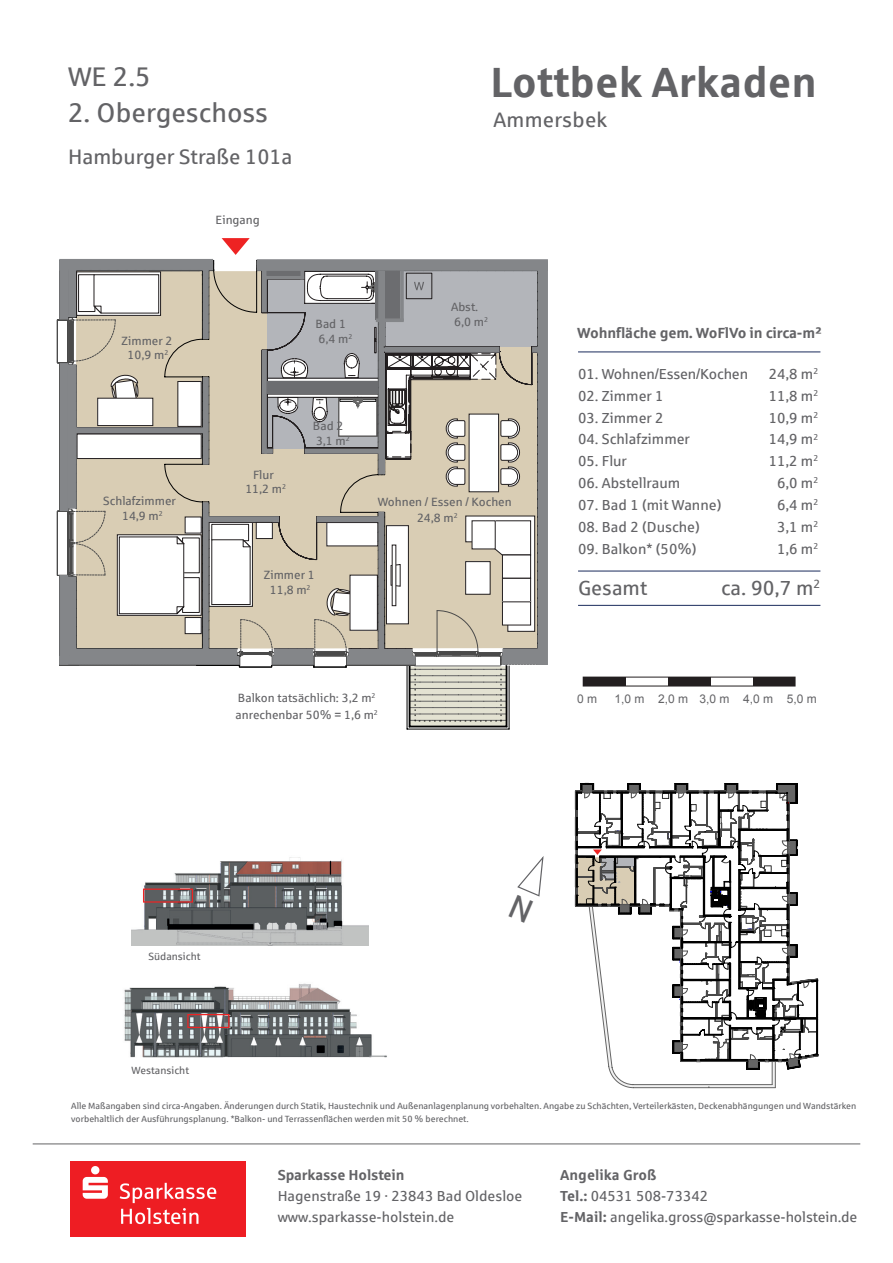
<style>
.page{position:relative;width:893px;height:1263px;background:#fff}
.page>*{position:absolute;margin:0;border:0;box-sizing:border-box;transform-origin:0 0}
.t1{font:700 42.3px "Sparkasse Rg";color:#636366}
.t2{font:27px "Sparkasse Rg";color:#636366}
.t3{font:21px "Sparkasse Rg";color:#636366}
.t4{font:20.4px "Sparkasse Rg";color:#636366}
.t5{font:700 14.7px "Sparkasse Rg";letter-spacing:-.015em;color:#636366}
.t6{font:14.55px/21.9px "Sparkasse Rg";color:#636366}
.t7{font:700 14.55px "Sparkasse Rg";letter-spacing:-.01em;color:#636366}
.t8{font:12px/14.7px "Sparkasse Rg";color:#636366;text-align:center}
.t9{font:12px "Arial";color:#636366}
.t10{font:10.5px "Sparkasse Rg";color:#636366}
.t11{font:9px/12.8px "Sparkasse Rg";color:#636366}
.s1{font-weight:700}
</style>
<div class="page">
<hr style="left:33px;top:1144px;width:827px;height:1px;background:#636366">
<img style="left:132px;top:857px;width:236px;height:89px">
<div style="left:70px;top:1161px;width:176px;height:75px;background:#ee1d23"></div>
<svg style="left:83px;top:1166px;width:25px;height:33px"></svg>
<svg style="left:120px;top:1183px;width:96px;height:41px"></svg>
<img style="left:124px;top:983px;width:263px;height:75px">
<div style="left:187px;top:1014px;width:42px;height:14px;border:1px solid #ee2323"></div>
<div style="left:143px;top:888px;width:50px;height:14px;border:1px solid #ee2323"></div>
<hr style="left:578px;top:352px;width:242px;height:1px;background:#1a2b5c">
<hr style="left:578px;top:571px;width:242px;height:1px;background:#1a2b5c">
<hr style="left:578px;top:605px;width:242px;height:1px;background:#1a2b5c">
<div style="left:583px;top:677px;width:43px;height:9px;background:#231f20"></div>
<div style="left:668px;top:677px;width:43px;height:9px;background:#231f20"></div>
<div style="left:753px;top:677px;width:42px;height:9px;background:#231f20"></div>
<div style="left:583px;top:677px;width:212px;height:9px;border:1px solid #231f20"></div>
<svg style="left:575px;top:783px;width:243px;height:305px"></svg>
<svg style="left:57px;top:238px;width:491px;height:492px"></svg>
<svg style="left:385px;top:347px;width:114px;height:6px"></svg>
<div style="left:532px;top:347px;width:13px;height:6px;background:#848689;border:2px solid #848689"></div>
<svg style="left:517px;top:856px;width:27px;height:41px"></svg>
<h2 class="t2" style="left:68px;top:60px;width:84px">WE 2.5</h2>
<h2 class="t2" style="left:68px;top:96px;width:201px">2. Obergeschoss</h2>
<h3 class="t3" style="left:68px;top:144px;width:226px">Hamburger Straße 101a</h3>
<p class="t8" style="left:216px;top:212px;width:46px">Eingang</p>
<h1 class="t1" style="left:490px;top:56px;width:328px">Lottbek Arkaden</h1>
<h3 class="t3" style="left:494px;top:107px;width:115px">Ammersbek</h3>
<p class="t8" style="left:122px;top:333px;width:52px">Zimmer 2<br>10,9 m<sup>2</sup></p>
<p class="t8" style="left:103px;top:492px;width:74px;line-height:15.9px">Schlafzimmer<br>14,9 m<sup>2</sup></p>
<p class="t8" style="left:316px;top:316px;width:39px;text-align:left">Bad 1<br>6,4 m<sup>2</sup></p>
<p class="t8" style="left:451px;top:299px;width:39px;text-align:left">Abst.<br>6,0 m<sup>2</sup></p>
<p class="t8" style="left:245px;top:467px;width:42px">Flur<br>11,2 m<sup>2</sup></p>
<p class="t8" style="left:313px;top:418px;width:39px;text-align:left">Bad 2<br>3,1 m<sup>2</sup></p>
<p class="t8" style="left:264px;top:567px;width:52px">Zimmer 1<br>11,8 m<sup>2</sup></p>
<p class="t8" style="left:378px;top:494px;width:135px">Wohnen / Essen / Kochen</p>
<p class="t8" style="left:417px;top:510px;width:42px">24,8 m<sup>2</sup></p>
<p class="t5" style="left:577px;top:324px;width:246px">Wohnfläche gem. WoFlVo in circa-m²</p>
<p class="t6" style="left:578px;top:363px;width:172px">01. Wohnen/Essen/Kochen</p>
<p class="t6" style="left:578px;top:384px;width:87px">02. Zimmer 1</p>
<p class="t6" style="left:578px;top:406px;width:87px">03. Zimmer 2</p>
<p class="t6" style="left:578px;top:428px;width:113px">04. Schlafzimmer</p>
<p class="t6" style="left:578px;top:450px;width:50px">05. Flur</p>
<p class="t6" style="left:578px;top:472px;width:104px">06. Abstellraum</p>
<p class="t6" style="left:578px;top:493px;width:145px">07. Bad 1 (mit Wanne)</p>
<p class="t6" style="left:578px;top:515px;width:123px">08. Bad 2 (Dusche)</p>
<p class="t6" style="left:578px;top:537px;width:120px">09. Balkon* (50%)</p>
<p class="t6" style="left:769px;top:363px;width:51px;text-align:center">24,8 m<sup>2<br></sup>11,8 m<sup>2<br></sup>10,9 m<sup>2<br></sup>14,9 m<sup>2<br></sup>11,2 m<sup>2<br></sup>6,0 m<sup>2<br></sup>6,4 m<sup>2<br></sup>3,1 m<sup>2<br></sup>1,6 m<sup>2</sup></p>
<h3 class="t4" style="left:578px;top:575px;width:71px">Gesamt</h3>
<h3 class="t4" style="left:721px;top:575px;width:101px">ca. 90,7 m<sup>2</sup></h3>
<p class="t8" style="left:236px;top:689px;width:144px;line-height:17.4px;text-align:left">Balkon tatsächlich: 3,2 m<sup>2 </sup>anrechenbar 50% = 1,6 m<sup>2</sup></p>
<p class="t10" style="left:148px;top:950px;width:54px">Südansicht</p>
<p class="t10" style="left:132px;top:1063px;width:59px">Westansicht</p>
<p class="t9" style="left:577px;top:691px;width:22px">0 m</p>
<p class="t9" style="left:614px;top:691px;width:204px">1,0 m 2,0 m 3,0 m 4,0 m 5,0 m</p>
<p class="t11" style="left:71px;top:1099px;width:786px">Alle Maßangaben sind circa-Angaben. Änderungen durch Statik, Haustechnik und Außenanlagenplanung vorbehalten. Angabe zu Schächten, Verteilerkästen, Deckenabhängungen und Wandstärken vorbehaltlich der Ausführungsplanung. *Balkon- und Terrassenflächen werden mit 50 % berechnet.</p>
<p class="t7" style="left:278px;top:1165px;width:128px">Sparkasse Holstein</p>
<p class="t6" style="left:278px;top:1185px;width:246px;line-height:21.1px">Hagenstraße 19 · 23843 Bad Oldesloe www.sparkasse-holstein.de</p>
<p class="t6" style="left:560px;top:1164px;width:299px;line-height:21.1px"><span class="s1">Angelika Groß<br>Tel.:</span> 04531 508-73342<br><span class="s1">E-Mail:</span> angelika.gross@sparkasse-holstein.de</p>
</div>
